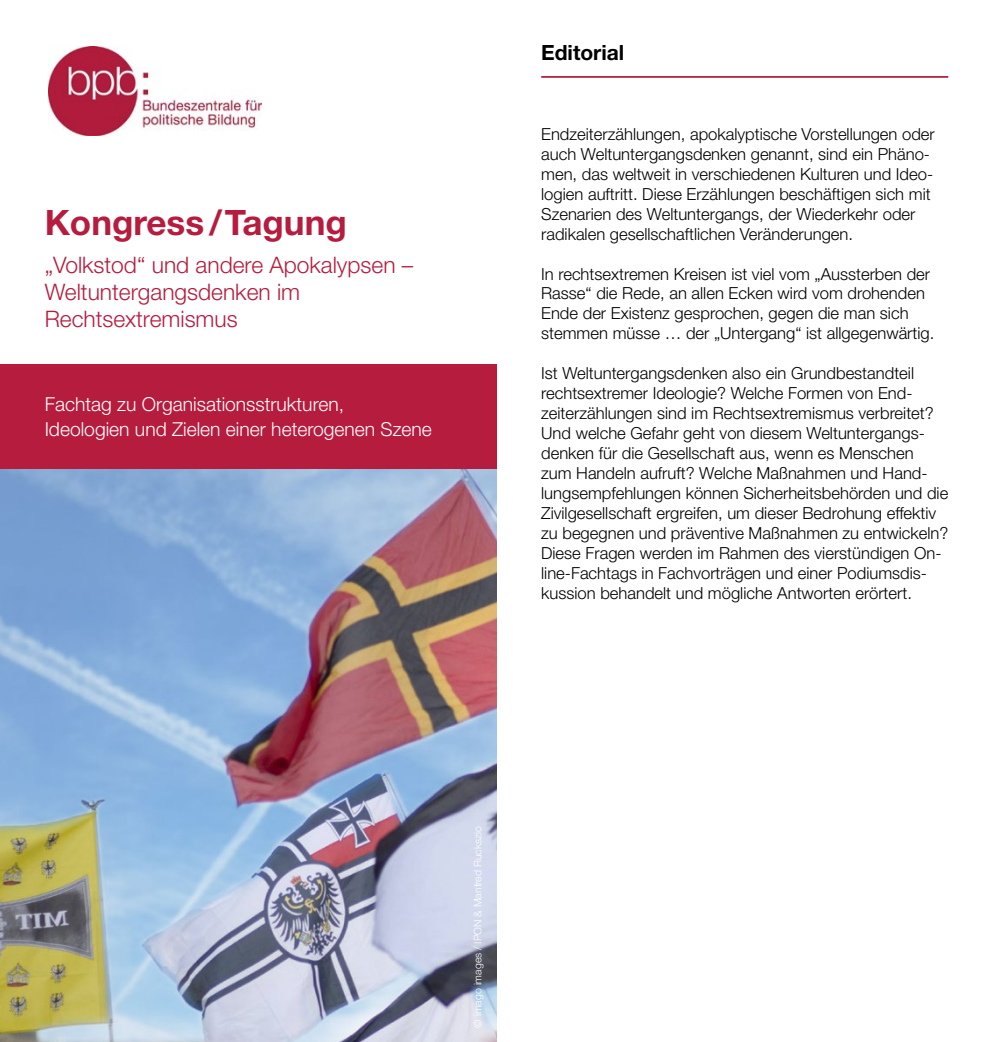
<style>
.page{position:relative;width:993px;height:1042px;background:#fff}
.page>*{position:absolute;margin:0;border:0;box-sizing:border-box;transform-origin:0 0}
.t1{font:700 35px "Helvetica Neue LT Std";color:#b61c3e}
.t2{font:300 22.75px/27.3px "Helvetica Neue LT Std";color:#b61c3e}
.t3{font:700 21px "Helvetica Neue LT Std";color:#000}
.t4{font:300 19.25px/24.5px "Helvetica Neue LT Std";color:#fff}
.t5{font:300 16.62px/19.9px "Helvetica Neue LT Std";color:#000}
.t6{font:300 10.5px "Helvetica Neue LT Std";color:#fff}
</style>
<div class="page">
<img style="left:0;top:468px;width:496px;height:574px">
<div style="left:0;top:364px;width:496px;height:104px;background:#b61c3e"></div>
<img style="left:48px;top:46px;width:214px;height:89px">
<hr style="left:541px;top:76px;width:406px;height:2px;background:#b61c3e">
<h1 class="t1" style="left:45px;top:201px;width:303px">Kongress / Tagung</h1>
<h2 class="t2" style="left:45px;top:250px;width:370px">„Volkstod“ und andere Apokalypsen –<br>Weltuntergangsdenken im<br>Rechtsextremismus</h2>
<p class="t4" style="left:45px;top:392px;width:388px">Fachtag zu Organisationsstrukturen,<br>Ideologien und Zielen einer heterogenen Szene</p>
<p class="t3" style="left:541px;top:39px;width:85px">Editorial</p>
<p class="t5" style="left:541px;top:124px;width:395px">Endzeiterzählungen, apokalyptische Vorstellungen oder auch Weltuntergangsdenken genannt, sind ein Phäno&shy;men, das weltweit in verschiedenen Kulturen und Ideo&shy;logien auftritt. Diese Erzählungen beschäftigen sich mit Szenarien des Weltuntergangs, der Wiederkehr oder radikalen gesellschaftlichen Veränderungen.</p>
<p class="t5" style="left:541px;top:263px;width:394px">In rechtsextremen Kreisen ist viel vom „Aussterben der Rasse“ die Rede, an allen Ecken wird vom drohenden Ende der Existenz gesprochen, gegen die man sich stemmen müsse … der „Untergang“ ist allgegenwärtig.</p>
<p class="t5" style="left:541px;top:363px;width:408px">Ist Weltuntergangsdenken also ein Grundbestandteil rechtsextremer Ideologie? Welche Formen von End&shy;zeiterzählungen sind im Rechtsextremismus verbreitet?<br>Und welche Gefahr geht von diesem Weltuntergangs&shy;denken für die Gesellschaft aus, wenn es Menschen zum Handeln aufruft? Welche Maßnahmen und Hand&shy;lungsempfehlungen können Sicherheitsbehörden und die Zivilgesellschaft ergreifen, um dieser Bedrohung effektiv zu begegnen und präventive Maßnahmen zu entwickeln?<br>Diese Fragen werden im Rahmen des vierstündigen On&shy;line-Fachtags in Fachvorträgen und einer Podiumsdis&shy;kussion behandelt und mögliche Antworten erörtert.</p>
<p class="t6" style="left:471px;top:1027px;width:203px;rotate:-90deg">© imago images / IPON &amp; Manfred Ruckszio</p>
</div>
